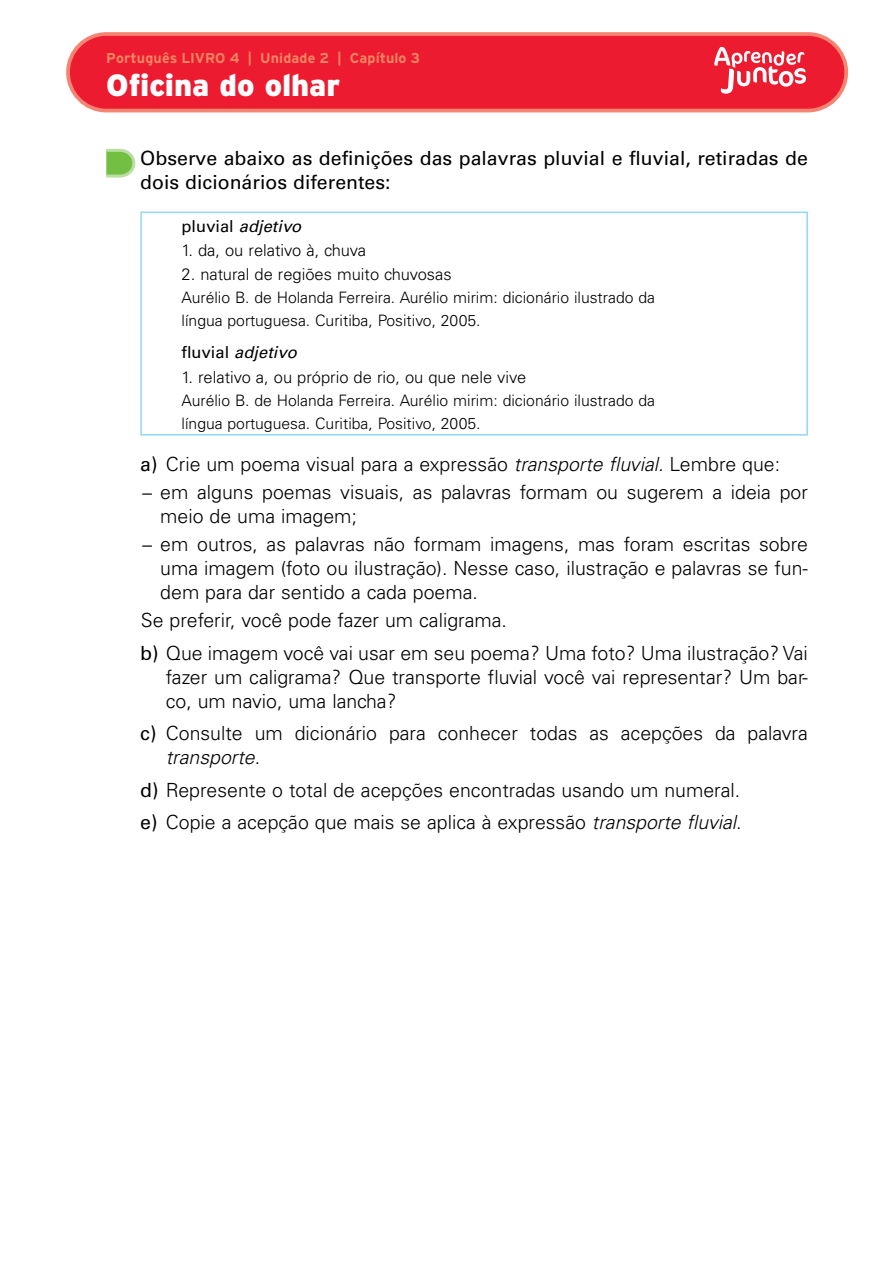
<style>
.page{position:relative;width:893px;height:1263px;background:#fff}
.page>*{position:absolute;margin:0;border:0;box-sizing:border-box;transform-origin:0 0}
.t1{font:900 30.75px "Interstate";letter-spacing:-.005em;color:#fff}
.t2{font:300 19.5px/24px "Univers";color:#000}
.t3{font:19.5px/24px "Univers";color:#000}
.t4{font:300 16.5px "Univers";color:#000}
.t5{font:italic 16.5px "Univers";color:#000}
.t6{font:300 15.75px/23.1px "Univers";color:#000}
.t7{font:700 14.25px "Interstate";letter-spacing:.005em;color:#f58465}
.s1{font-style:normal}
.s2{font-weight:400}
.s3{font-style:italic}
</style>
<div class="page">
<div style="left:68px;top:34px;width:778px;height:77px;background:#ed1b2f;border-radius:38px"></div>
<div style="left:66px;top:32px;width:782px;height:80px;border:4px solid #f58473;border-radius:38px"></div>
<svg style="left:714px;top:47px;width:92px;height:47px"></svg>
<hr style="left:140px;top:212px;width:668px;height:1px;background:#8ed8f8">
<hr style="left:140px;top:213px;width:2px;height:221px;background:#8ed8f8">
<hr style="left:806px;top:213px;width:2px;height:221px;background:#8ed8f8">
<hr style="left:140px;top:434px;width:668px;height:2px;background:#8ed8f8">
<svg style="left:106px;top:149px;width:29px;height:29px"></svg>
<p class="t7" style="left:106px;top:49px;width:315px">Português LIVRO 4 | Unidade 2 | Capítulo 3</p>
<h1 class="t1" style="left:106px;top:66px;width:235px">Oficina do olhar</h1>
<p class="t3" style="left:140px;top:146px;width:669px">Observe abaixo as definições das palavras pluvial e fluvial, retiradas de dois dicionários diferentes:</p>
<p class="t5" style="left:182px;top:216px;width:121px"><span class="s1">pluvial</span> adjetivo</p>
<p class="t4" style="left:182px;top:240px;width:186px">1. da, ou relativo à, chuva</p>
<p class="t4" style="left:182px;top:264px;width:272px">2. natural de regiões muito chuvosas</p>
<p class="t6" style="left:182px;top:286px;width:475px">Aurélio B. de Holanda Ferreira. Aurélio mirim: dicionário ilustrado da língua portuguesa. Curitiba, Positivo, 2005.</p>
<p class="t5" style="left:182px;top:343px;width:117px"><span class="s1">fluvial</span> adjetivo</p>
<p class="t4" style="left:182px;top:367px;width:346px">1. relativo a, ou próprio de rio, ou que nele vive</p>
<p class="t6" style="left:182px;top:388px;width:475px">Aurélio B. de Holanda Ferreira. Aurélio mirim: dicionário ilustrado da língua portuguesa. Curitiba, Positivo, 2005.</p>
<p class="t2" style="left:140px;top:450px;width:669px;line-height:28.2px"><span class="s2">a)</span> Crie um poema visual para a expressão <span class="s3">transporte fluvial.</span> Lembre que:<br>− em alguns poemas visuais, as palavras formam ou sugerem a ideia por</p>
<p class="t2" style="left:141px;top:502px;width:669px;line-height:28.2px;text-indent:20px">meio de uma imagem;<br>− em outros, as palavras não formam imagens, mas foram escritas sobre</p>
<p class="t2" style="left:160px;top:556px;width:649px">uma imagem (foto ou ilustração). Nesse caso, ilustração e palavras se fun&shy;dem para dar sentido a cada poema.</p>
<p class="t2" style="left:140px;top:604px;width:669px;line-height:32.5px">Se preferir, você pode fazer um caligrama.<br><span class="s2">b)</span> Que imagem você vai usar em seu poema? Uma foto? Uma ilustração? Vai</p>
<p class="t2" style="left:166px;top:665px;width:644px">fazer um caligrama? Que transporte fluvial você vai representar? Um bar&shy;co, um navio, uma lancha?</p>
<p class="t2" style="left:166px;top:721px;width:643px;text-indent:-26px"><span class="s2">c)</span> Consulte um dicionário para conhecer todas as acepções da palavra <span class="s3">transporte</span>.</p>
<p class="t2" style="left:140px;top:774px;width:603px;line-height:32.5px"><span class="s2">d)</span> Represente o total de acepções encontradas usando um numeral. <span class="s2">e)</span> Copie a acepção que mais se aplica à expressão <span class="s3">transporte fluvial</span>.</p>
</div>
